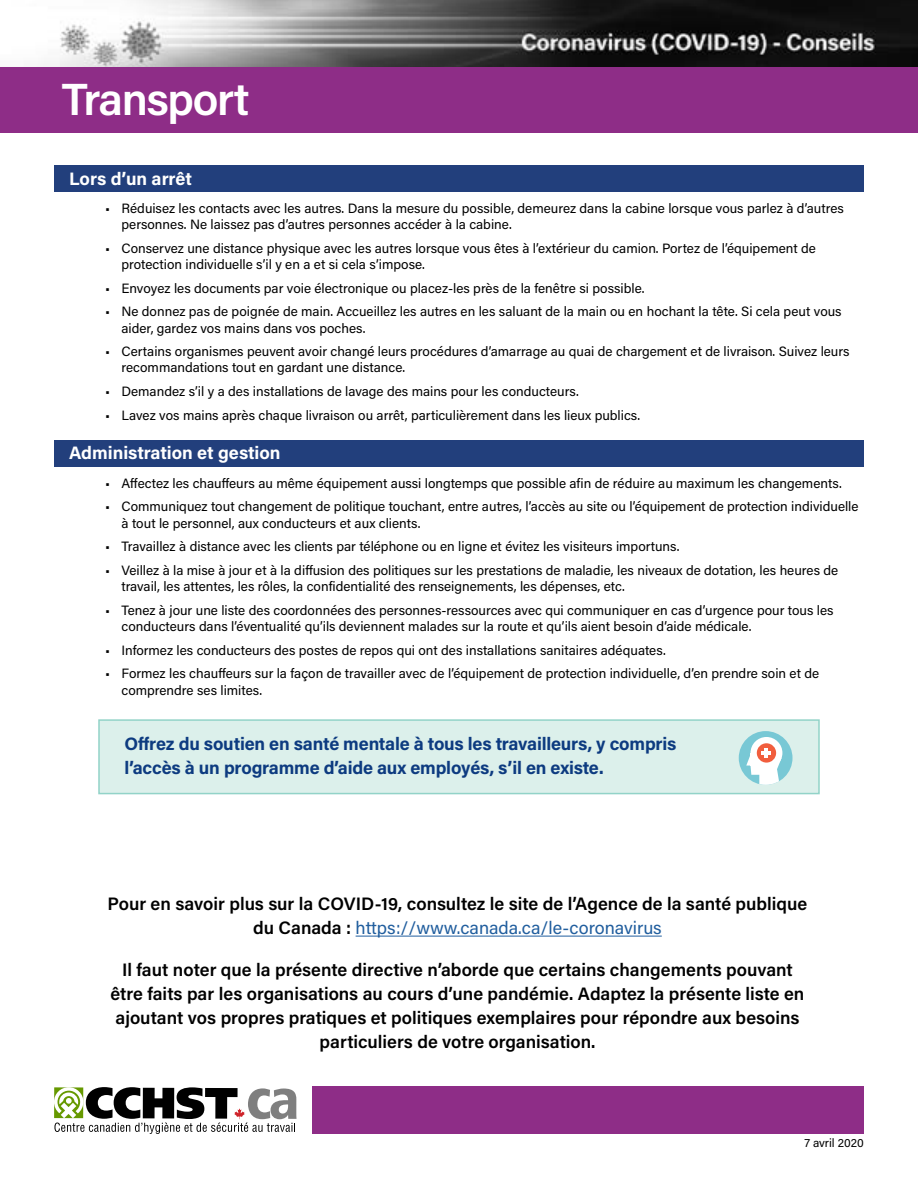
<style>
.page{position:relative;width:918px;height:1188px;background:#fff}
.page>*{position:absolute;margin:0;border:0;box-sizing:border-box;transform-origin:0 0}
.t1{font:600 45px "Acumin Pro";letter-spacing:-.03em;color:#fff}
.credits{font:600 18px/24px "Acumin Pro";color:#000;text-align:center}
.mental_health_text{font:700 18px/24px "Acumin Pro";letter-spacing:-.01em;color:#0d3b80}
.subheads{font:700 18px "Acumin Pro";color:#fff}
.body_bullets{font:13.5px/16.2px "Acumin Pro";color:#000}
.t2{font:12px "Acumin Pro";color:#000}
.s1{font-weight:400;color:#215e9e}
</style>
<div class="page">
<div style="left:313px;top:1086px;width:551px;height:48px;background:#8e2d87"></div>
<img style="left:0;top:0;width:918px;height:68px">
<svg style="left:54px;top:1087px;width:243px;height:47px"></svg>
<div style="left:54px;top:165px;width:810px;height:27px;background:#223f7c"></div>
<div style="left:54px;top:440px;width:810px;height:27px;background:#223f7c"></div>
<div style="left:98px;top:719px;width:722px;height:75px;background:#dcf0eb;border:2px solid #92d3c8"></div>
<hr style="left:356px;top:936px;width:306px;height:1px;background:#215e9e">
<svg style="left:739px;top:731px;width:54px;height:54px"></svg>
<div style="left:751px;top:737px;width:31px;height:32px;background:#fff;border-radius:50%"></div>
<div style="left:757px;top:743px;width:19px;height:20px;background:#f15e3e;border-radius:50%"></div>
<svg style="left:746px;top:748px;width:36px;height:37px"></svg>
<div style="left:0;top:68px;width:918px;height:65px;background:#8e2d87"></div>
<h1 class="t1" style="left:62px;top:68px;width:189px">Transport</h1>
<p class="subheads" style="left:69px;top:166px;width:125px">Lors d’un arrêt</p>
<p class="body_bullets" style="left:122px;top:199px;width:724px;text-indent:-16px">• Réduisez les contacts avec les autres. Dans la mesure du possible, demeurez dans la cabine lorsque vous parlez à d’autres personnes. Ne laissez pas d’autres personnes accéder à la cabine.</p>
<p class="body_bullets" style="left:122px;top:239px;width:696px;text-indent:-16px">• Conservez une distance physique avec les autres lorsque vous êtes à l’extérieur du camion. Portez de l’équipement de protection individuelle s’il y en a et si cela s’impose.</p>
<p class="body_bullets" style="left:105px;top:279px;width:541px">• Envoyez les documents par voie électronique ou placez-les près de la fenêtre si possible.</p>
<p class="body_bullets" style="left:122px;top:303px;width:722px;text-indent:-16px">• Ne donnez pas de poignée de main. Accueillez les autres en les saluant de la main ou en hochant la tête. Si cela peut vous aider, gardez vos mains dans vos poches.</p>
<p class="body_bullets" style="left:122px;top:343px;width:730px;text-indent:-16px">• Certains organismes peuvent avoir changé leurs procédures d’amarrage au quai de chargement et de livraison. Suivez leurs recommandations tout en gardant une distance.</p>
<p class="body_bullets" style="left:105px;top:383px;width:475px">• Demandez s’il y a des installations de lavage des mains pour les conducteurs.</p>
<p class="body_bullets" style="left:105px;top:406px;width:537px">• Lavez vos mains après chaque livraison ou arrêt, particulièrement dans les lieux publics.</p>
<p class="subheads" style="left:69px;top:440px;width:213px">Administration et gestion</p>
<p class="body_bullets" style="left:105px;top:474px;width:738px">• Affectez les chauffeurs au même équipement aussi longtemps que possible afin de réduire au maximum les changements.</p>
<p class="body_bullets" style="left:122px;top:498px;width:739px;text-indent:-16px">• Communiquez tout changement de politique touchant, entre autres, l’accès au site ou l’équipement de protection individuelle à tout le personnel, aux conducteurs et aux clients.</p>
<p class="body_bullets" style="left:105px;top:538px;width:576px">• Travaillez à distance avec les clients par téléphone ou en ligne et évitez les visiteurs importuns.</p>
<p class="body_bullets" style="left:122px;top:562px;width:718px;text-indent:-16px">• Veillez à la mise à jour et à la diffusion des politiques sur les prestations de maladie, les niveaux de dotation, les heures de travail, les attentes, les rôles, la confidentialité des renseignements, les dépenses, etc.</p>
<p class="body_bullets" style="left:122px;top:601px;width:714px;text-indent:-16px">• Tenez à jour une liste des coordonnées des personnes-ressources avec qui communiquer en cas d’urgence pour tous les conducteurs dans l’éventualité qu’ils deviennent malades sur la route et qu’ils aient besoin d’aide médicale.</p>
<p class="body_bullets" style="left:105px;top:641px;width:562px">• Informez les conducteurs des postes de repos qui ont des installations sanitaires adéquates.</p>
<p class="body_bullets" style="left:122px;top:665px;width:699px;text-indent:-16px">• Formez les chauffeurs sur la façon de travailler avec de l’équipement de protection individuelle, d’en prendre soin et de comprendre ses limites.</p>
<p class="mental_health_text" style="left:124px;top:731px;width:553px">Offrez du soutien en santé mentale à tous les travailleurs, y compris l’accès à un programme d’aide aux employés, s’il en existe.</p>
<p class="credits" style="left:108px;top:891px;width:701px">Pour en savoir plus sur la COVID-19, consultez le site de l’Agence de la santé publique du Canada : <span class="s1">https://www.canada.ca/le-coronavirus</span></p>
<p class="credits" style="left:111px;top:957px;width:695px">Il faut noter que la présente directive n’aborde que certains changements pouvant être faits par les organisations au cours d’une pandémie. Adaptez la présente liste en ajoutant vos propres pratiques et politiques exemplaires pour répondre aux besoins particuliers de votre organisation.</p>
<p class="t2" style="left:804px;top:1135px;width:61px">7 avril 2020</p>
</div>
